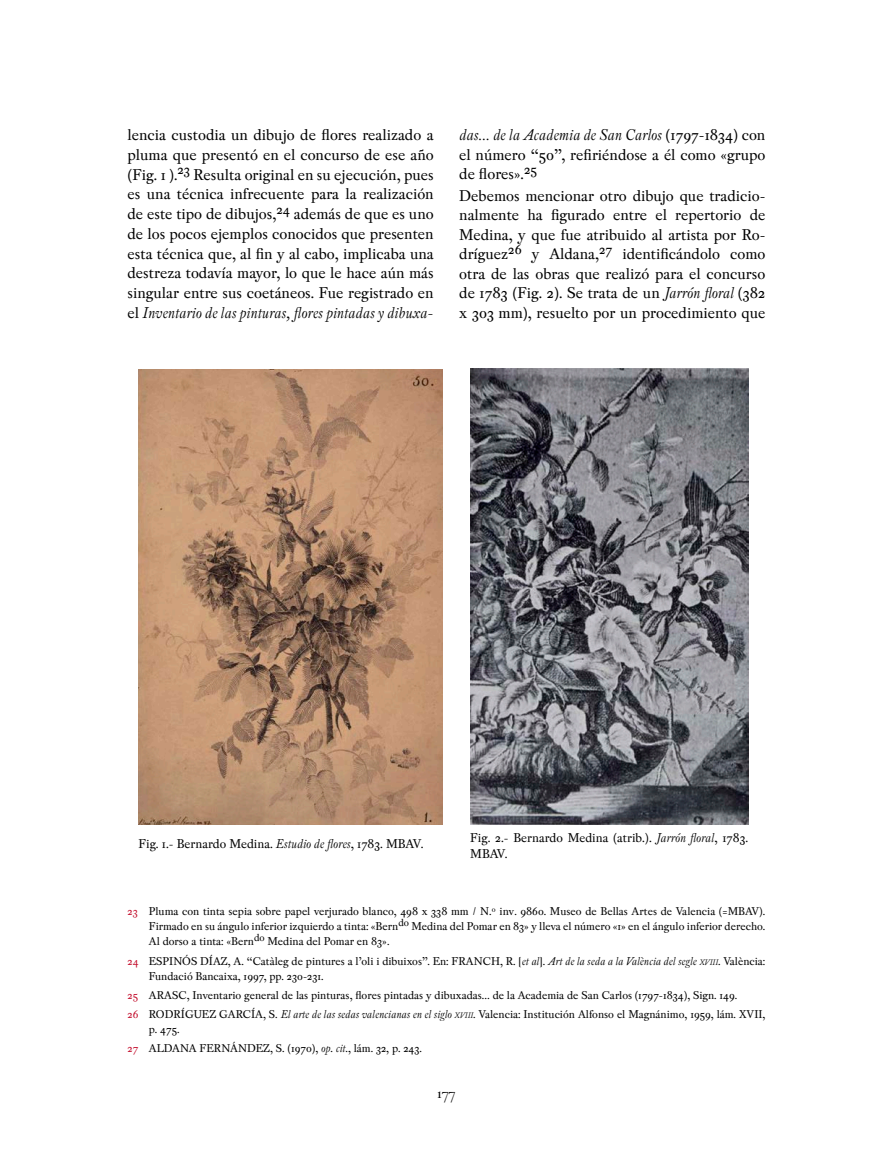
<style>
.page{position:relative;width:893px;height:1170px;background:#fff}
.page>*{position:absolute;margin:0;border:0;box-sizing:border-box;transform-origin:0 0}
.t1{font:18px "Peleguer";color:#000}
.t2{font:16.5px/19.8px "Pradell";color:#000;text-align:justify}
.t3{font:13.5px/16.5px "Pradell";color:#000}
.t4{font:12px/15px "Pradell";color:#000}
.s1{font-style:italic}
.s2{color:#c4112f}
.s3{font-style:italic;font-size:8.4px}
</style>
<div class="page">
<img style="left:138px;top:369px;width:304px;height:455px">
<img style="left:470px;top:369px;width:278px;height:455px">
<p class="t2" style="left:128px;top:125px;width:308px">lencia custodia un dibujo de flores realizado a pluma que presentó en el concurso de ese año (Fig. 1 ).<sup>23</sup> Resulta original en su ejecución, pues es una técnica infrecuente para la realización de este tipo de dibujos,<sup>24</sup> además de que es uno de los pocos ejemplos conocidos que presenten esta técnica que, al fin y al cabo, implicaba una destreza todavía mayor, lo que le hace aún más singular entre sus coetáneos. Fue registrado en el <span class="s1">Inventario de las pinturas, flores pintadas y dibuxa-</span></p>
<p class="t2" style="left:459px;top:125px;width:308px"><span class="s1">das… de la Academia de San Carlos</span> (1797-1834) con el número “50”, refiriéndose a él como «grupo de flores».<sup>25</sup></p>
<p class="t2" style="left:459px;top:186px;width:308px">Debemos mencionar otro dibujo que tradicio&shy;nalmente ha figurado entre el repertorio de Medina, y que fue atribuido al artista por Ro&shy;dríguez<sup>26</sup> y Aldana,<sup>27</sup> identificándolo como otra de las obras que realizó para el concurso de 1783 (Fig. 2). Se trata de un <span class="s1">Jarrón floral</span> (382 x 303 mm), resuelto por un procedimiento que</p>
<p class="t3" style="left:138px;top:835px;width:287px">Fig. 1.- Bernardo Medina. <span class="s1">Estudio de flores</span>, 1783. MBAV.</p>
<p class="t3" style="left:470px;top:829px;width:279px">Fig. 2.- Bernardo Medina (atrib.). <span class="s1">Jarrón floral</span>, 1783.<br>MBAV.</p>
<p class="t4" style="left:149px;top:903px;width:618px;text-align:justify;text-indent:-21px"><span class="s2">23</span> Pluma con tinta sepia sobre papel verjurado blanco, 498 x 338 mm / N.º inv. 9860. Museo de Bellas Artes de Valencia (=MBAV).<br>Firmado en su ángulo inferior izquierdo a tinta: «Bern<sup>do</sup> Medina del Pomar en 83» y lleva el número «1» en el ángulo inferior derecho.<br>Al dorso a tinta: «Bern<sup>do</sup> Medina del Pomar en 83».</p>
<p class="t4" style="left:149px;top:953px;width:618px;text-indent:-21px"><span class="s2">24</span> ESPINÓS DÍAZ, A. “Catàleg de pintures a l’oli i dibuixos”. En: FRANCH, R. [<span class="s1">et al</span>]. <span class="s1">Art de la seda a la València del segle</span> <span class="s3">XVIII</span>. València:<br>Fundació Bancaixa, 1997, pp. 230-231.</p>
<p class="t4" style="left:128px;top:985px;width:639px;line-height:19.2px"><span class="s2">25</span> ARASC, Inventario general de las pinturas, flores pintadas y dibuxadas… de la Academia de San Carlos (1797-1834), Sign. 149.<br><span class="s2">26</span> RODRÍGUEZ GARCÍA, S. <span class="s1">El arte de las sedas valencianas en el siglo</span> <span class="s3">XVIII</span>. Valencia: Institución Alfonso el Magnánimo, 1959, lám. XVII,</p>
<p class="t4" style="left:128px;top:1019px;width:296px;line-height:19.2px;text-indent:21px">p. 475.<br><span class="s2">27</span> ALDANA FERNÁNDEZ, S. (1970), <span class="s1">op</span>. <span class="s1">cit</span>., lám. 32, p. 243.</p>
<p class="t1" style="left:437px;top:1083px;width:20px">177</p>
</div>
